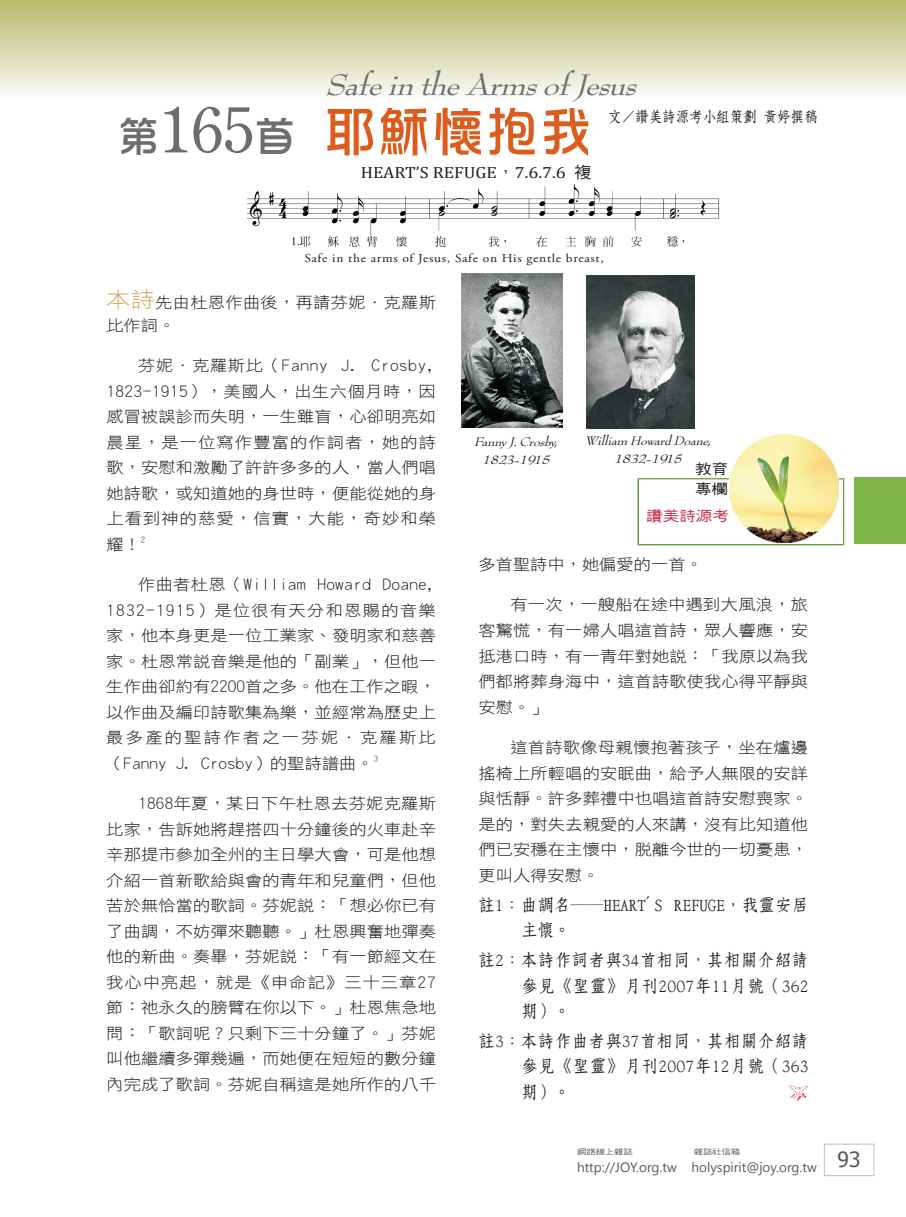
<style>
.page{position:relative;width:906px;height:1217px;background:#fff}
.page>*{position:absolute;margin:0;border:0;box-sizing:border-box;transform-origin:0 0}
.t1{font:54px "DF Hua Zong W5 WIN BF";color:#db5c1c}
.t2{font:italic 32.4px "Bernhard Modern Std";color:#6c6d70;scale:1.11 1}
.t3{font:17.25px/25.5px "DF Fang Song W6 WIN BF";letter-spacing:.03em;color:#231f20;text-align:justify;scale:.95 1}
.t4{font:16.2px "Cambria Math";color:#231f20;scale:1.11 1}
.t5{font:15.6px/25.5px "DF Hei W3 WIN BF";letter-spacing:.005em;color:#231f20;text-align:justify;scale:1.11 1}
.t6{font:15px "DF Fang Song W6 WIN BF";color:#231f20;scale:.9 1}
.t7{font:14.1px "DF Hei W5 WIN BF";color:#c8233f;scale:1.18 1}
.t8{font:14.1px/19.8px "DF Hei W5 WIN BF";color:#231f20;scale:1.18 1}
.t9{font:italic 13.5px/18px "Bernhard Modern Std";color:#231f20;text-align:center;scale:1.11 1}
.t10{font:13.5px "Segoe UI";color:#57585a}
.t11{font:12.15px "Adobe Garamond Pro";letter-spacing:.05em;color:#231f20;scale:1.11 1}
.t12{font:7.5px "DF Hei W5 WIN BF";letter-spacing:-.015em;color:#57585a;scale:1.25 1}
.s1{font-size:42px;color:#6c6d70}
.s2{font-family:"Century Old Style Std";font-size:63px;color:#6c6d70}
.s3{font-family:"DF Hei W3 WIN BF"}
.s4{font-family:"DF Hei W5 WIN BF"}
.s5{font-size:21.6px;color:#d2ab66}
</style>
<div class="page">
<div style="left:824px;top:1143px;width:50px;height:32px;border:1px solid #bcbdc0"></div>
<img style="left:729px;top:434px;width:110px;height:108px">
<div style="left:638px;top:478px;width:206px;height:67px;border:1px solid #7db549"></div>
<div style="left:854px;top:477px;width:52px;height:66px;background:#7db549"></div>
<div style="left:1px;top:0;width:904px;height:101px;background:linear-gradient(to bottom,#b7ba6a,#fcfcf9)"></div>
<svg style="left:0;top:2px;width:1px;height:93px"></svg>
<svg style="left:789px;top:1085px;width:19px;height:15px"></svg>
<img style="left:248px;top:184px;width:471px;height:63px">
<img style="left:461px;top:274px;width:102px;height:153px">
<img style="left:586px;top:275px;width:108px;height:153px">
<h2 class="t2" style="left:325px;top:67px;width:290px">SafeintheArmsofJesus</h2>
<h1 class="t1" style="left:117px;top:104px;width:477px"><span class="s1">第</span><span class="s2">165</span><span class="s1">首</span> 耶穌懷抱我</h1>
<p class="t6" style="left:608px;top:109px;width:234px">文／讚美詩源考小組策劃 黃婷撰稿</p>
<p class="t4" style="left:361px;top:163px;width:210px">HEART’S REFUGE<span class="s3">，</span>7.6.7.6 <span class="s4">複</span></p>
<p class="t11" style="left:304px;top:251px;width:271px">Safe in the arms of Jesus, Safe on His gentle breast,</p>
<p class="t5" style="left:106px;top:292px;width:298px;line-height:22px"><span class="s5">本詩</span>先由杜恩作曲後，再請芬妮．克羅斯比作詞。</p>
<p class="t5" style="left:106px;top:352px;width:298px;text-indent:32px">芬妮．克羅斯比（Fanny J. Crosby, 1823-1915），美國人，出生六個月時，因感冒被誤診而失明，一生雖盲，心卻明亮如晨星，是一位寫作豐富的作詞者，她的詩歌，安慰和激勵了許許多多的人，當人們唱她詩歌，或知道她的身世時，便能從她的身上看到神的慈愛，信實，大能，奇妙和榮耀！<sup>2</sup></p>
<p class="t5" style="left:106px;top:571px;width:298px;text-indent:32px">作曲者杜恩（William Howard Doane, 1832-1915）是位很有天分和恩賜的音樂家，他本身更是一位工業家、發明家和慈善家。杜恩常說音樂是他的「副業」，但他一生作曲卻約有2200首之多。他在工作之暇，以作曲及編印詩歌集為樂，並經常為歷史上最多產的聖詩作者之一芬妮．克羅斯比（Fanny J. Crosby）的聖詩譜曲。<sup>3</sup></p>
<p class="t5" style="left:106px;top:790px;width:298px;text-indent:32px">1868年夏，某日下午杜恩去芬妮克羅斯比家，告訴她將趕搭四十分鐘後的火車赴辛辛那提市參加全州的主日學大會，可是他想介紹一首新歌給與會的青年和兒童們，但他苦於無恰當的歌詞。芬妮說：「想必你已有了曲調，不妨彈來聽聽。」杜恩興奮地彈奏他的新曲。奏畢，芬妮說：「有一節經文在我心中亮起，就是《申命記》三十三章27節：祂永久的膀臂在你以下。」杜恩焦急地問：「歌詞呢？只剩下三十分鐘了。」芬妮叫他繼續多彈幾遍，而她便在短短的數分鐘內完成了歌詞。芬妮自稱這是她所作的八千</p>
<p class="t9" style="left:474px;top:433px;width:81px">FannyJ.Crosby,<br>1823-1915</p>
<p class="t9" style="left:585px;top:432px;width:119px">William HowardDoane,<br>1832-1915</p>
<p class="t8" style="left:695px;top:458px;width:29px">教育專欄</p>
<p class="t7" style="left:646px;top:509px;width:71px">讚美詩源考</p>
<p class="t5" style="left:478px;top:551px;width:204px">多首聖詩中，她偏愛的一首。</p>
<p class="t5" style="left:478px;top:592px;width:298px;text-indent:32px">有一次，一艘船在途中遇到大風浪，旅客驚慌，有一婦人唱這首詩，眾人響應，安抵港口時，有一青年對她說：「我原以為我們都將葬身海中，這首詩歌使我心得平靜與安慰。」</p>
<p class="t5" style="left:478px;top:734px;width:298px;text-indent:32px">這首詩歌像母親懷抱著孩子，坐在爐邊搖椅上所輕唱的安眠曲，給予人無限的安詳與恬靜。許多葬禮中也唱這首詩安慰喪家。是的，對失去親愛的人來講，沒有比知道他們已安穩在主懷中，脫離今世的一切憂患，更叫人得安慰。</p>
<p class="t3" style="left:521px;top:891px;width:304px;text-indent:-43px">註1：曲調名──HEART'S REFUGE，我靈安居主懷。</p>
<p class="t3" style="left:521px;top:946px;width:304px;text-indent:-43px">註2：本詩作詞者與34首相同，其相關介紹請參見《聖靈》月刊2007年11月號（362期）。</p>
<p class="t3" style="left:521px;top:1027px;width:304px;text-indent:-43px">註3：本詩作曲者與37首相同，其相關介紹請參見《聖靈》月刊2007年12月號（363期）。</p>
<p class="t12" style="left:577px;top:1147px;width:46px">網路線上雜誌</p>
<p class="t12" style="left:694px;top:1147px;width:39px">雜誌社信箱</p>
<p class="t10" style="left:577px;top:1157px;width:285px">http://JOY.org.tw holyspirit@joy.org.tw <sup>93</sup></p>
</div>
